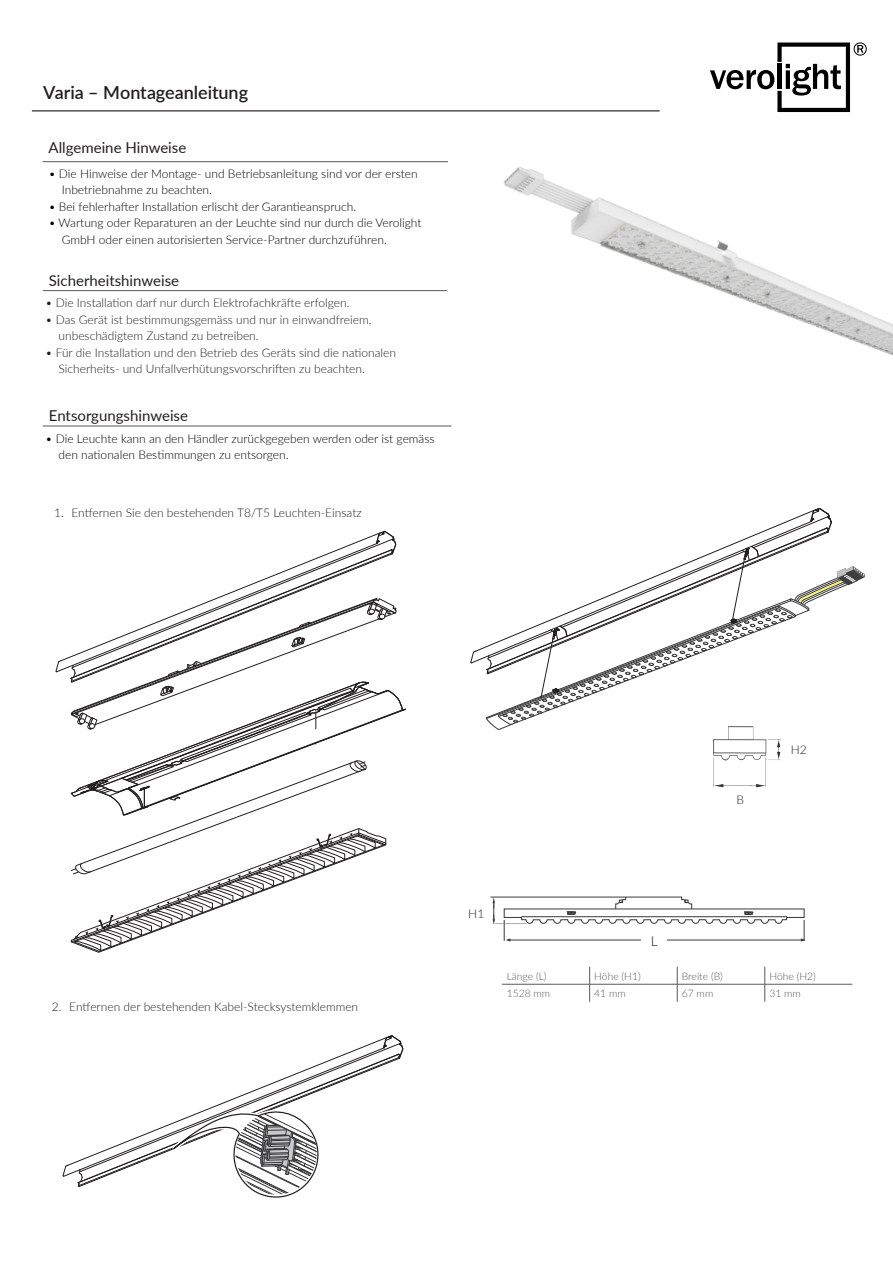
<style>
.page{position:relative;width:893px;height:1263px;background:#fff}
.page>*{position:absolute;margin:0;border:0;box-sizing:border-box;transform-origin:0 0}
.t1{font:600 18px "Lato";color:#231f20}
.t2{font:15px "Lato";color:#231f20}
.t3{font:300 13.8px "Lato";color:#231f20}
.t4{font:300 12px "Lato";color:#231f20}
.t5{font:300 12px "Lato";color:#000}
.t6{font:300 10.35px "Lato";color:#57585a}
</style>
<div class="page">
<hr style="left:32px;top:110px;width:628px;height:2px;background:#231f20">
<svg style="left:710px;top:43px;width:140px;height:69px"></svg>
<svg style="left:857px;top:45px;width:6px;height:8px"></svg>
<div style="left:854px;top:43px;width:13px;height:13px;border:1px solid #000;border-radius:50%"></div>
<hr style="left:43px;top:290px;width:404px;height:1px;background:#231f20">
<hr style="left:43px;top:161px;width:405px;height:1px;background:#231f20">
<hr style="left:43px;top:426px;width:408px;height:1px;background:#231f20">
<hr style="left:491px;top:897px;width:134px;height:1px;background:#3b3a3b">
<svg style="left:504px;top:896px;width:302px;height:45px"></svg>
<svg style="left:589px;top:967px;width:1px;height:35px"></svg>
<svg style="left:677px;top:967px;width:1px;height:35px"></svg>
<svg style="left:764px;top:967px;width:1px;height:35px"></svg>
<hr style="left:502px;top:984px;width:88px;height:1px;background:#57585a">
<hr style="left:590px;top:984px;width:87px;height:1px;background:#57585a">
<hr style="left:677px;top:984px;width:88px;height:1px;background:#57585a">
<hr style="left:765px;top:984px;width:87px;height:1px;background:#57585a">
<div style="left:641px;top:931px;width:26px;height:18px;background:#fff"></div>
<svg style="left:493px;top:897px;width:2px;height:27px"></svg>
<svg style="left:56px;top:531px;width:350px;height:422px"></svg>
<svg style="left:63px;top:1035px;width:341px;height:163px"></svg>
<img style="left:503px;top:167px;width:390px;height:189px">
<svg style="left:470px;top:507px;width:350px;height:281px"></svg>
<svg style="left:476px;top:510px;width:10px;height:141px"></svg>
<svg style="left:486px;top:508px;width:379px;height:222px"></svg>
<svg style="left:471px;top:651px;width:5px;height:12px"></svg>
<p class="t1" style="left:43px;top:80px;width:206px">Varia – Montageanleitung</p>
<p class="t2" style="left:49px;top:137px;width:139px">Allgemeine Hinweise</p>
<p class="t5" style="left:49px;top:165px;width:371px">• Die Hinweise der Montage- und Betriebsanleitung sind vor der ersten</p>
<p class="t5" style="left:62px;top:182px;width:152px">Inbetriebnahme zu beachten.</p>
<p class="t5" style="left:49px;top:198px;width:309px">• Bei fehlerhafter Installation erlischt der Garantieanspruch.</p>
<p class="t5" style="left:49px;top:215px;width:374px">• Wartung oder Reparaturen an der Leuchte sind nur durch die Verolight</p>
<p class="t5" style="left:62px;top:231px;width:327px">GmbH oder einen autorisierten Service-Partner durchzuführen.</p>
<p class="t2" style="left:49px;top:269px;width:132px">Sicherheitshinweise</p>
<p class="t4" style="left:46px;top:295px;width:306px">• Die Installation darf nur durch Elektrofachkräfte erfolgen.</p>
<p class="t4" style="left:46px;top:311px;width:327px">• Das Gerät ist bestimmungsgemäss und nur in einwandfreiem,</p>
<p class="t4" style="left:59px;top:328px;width:202px">unbeschädigtem Zustand zu betreiben.</p>
<p class="t4" style="left:46px;top:344px;width:352px">• Für die Installation und den Betrieb des Geräts sind die nationalen</p>
<p class="t4" style="left:59px;top:361px;width:308px">Sicherheits- und Unfallverhütungsvorschriften zu beachten.</p>
<p class="t2" style="left:49px;top:405px;width:141px">Entsorgungshinweise</p>
<p class="t5" style="left:46px;top:430px;width:391px">• Die Leuchte kann an den Händler zurückgegeben werden oder ist gemäss</p>
<p class="t5" style="left:59px;top:447px;width:232px">den nationalen Bestimmungen zu entsorgen.</p>
<p class="t4" style="left:54px;top:504px;width:309px">1. Entfernen Sie den bestehenden T8/T5 Leuchten-Einsatz</p>
<p class="t4" style="left:52px;top:999px;width:308px">2. Entfernen der bestehenden Kabel-Stecksystemklemmen</p>
<p class="t4" style="left:736px;top:791px;width:9px">B</p>
<p class="t4" style="left:791px;top:741px;width:18px">H2</p>
<p class="t4" style="left:468px;top:905px;width:18px">H1</p>
<p class="t3" style="left:651px;top:931px;width:8px">L</p>
<p class="t6" style="left:507px;top:969px;width:41px">Länge (L)</p>
<p class="t6" style="left:594px;top:969px;width:48px">Höhe (H1)</p>
<p class="t6" style="left:682px;top:969px;width:43px">Breite (B)</p>
<p class="t6" style="left:769px;top:969px;width:48px">Höhe (H2)</p>
<p class="t6" style="left:507px;top:986px;width:45px">1528 mm</p>
<p class="t6" style="left:594px;top:986px;width:33px">41 mm</p>
<p class="t6" style="left:682px;top:986px;width:33px">67 mm</p>
<p class="t6" style="left:769px;top:986px;width:33px">31 mm</p>
</div>
